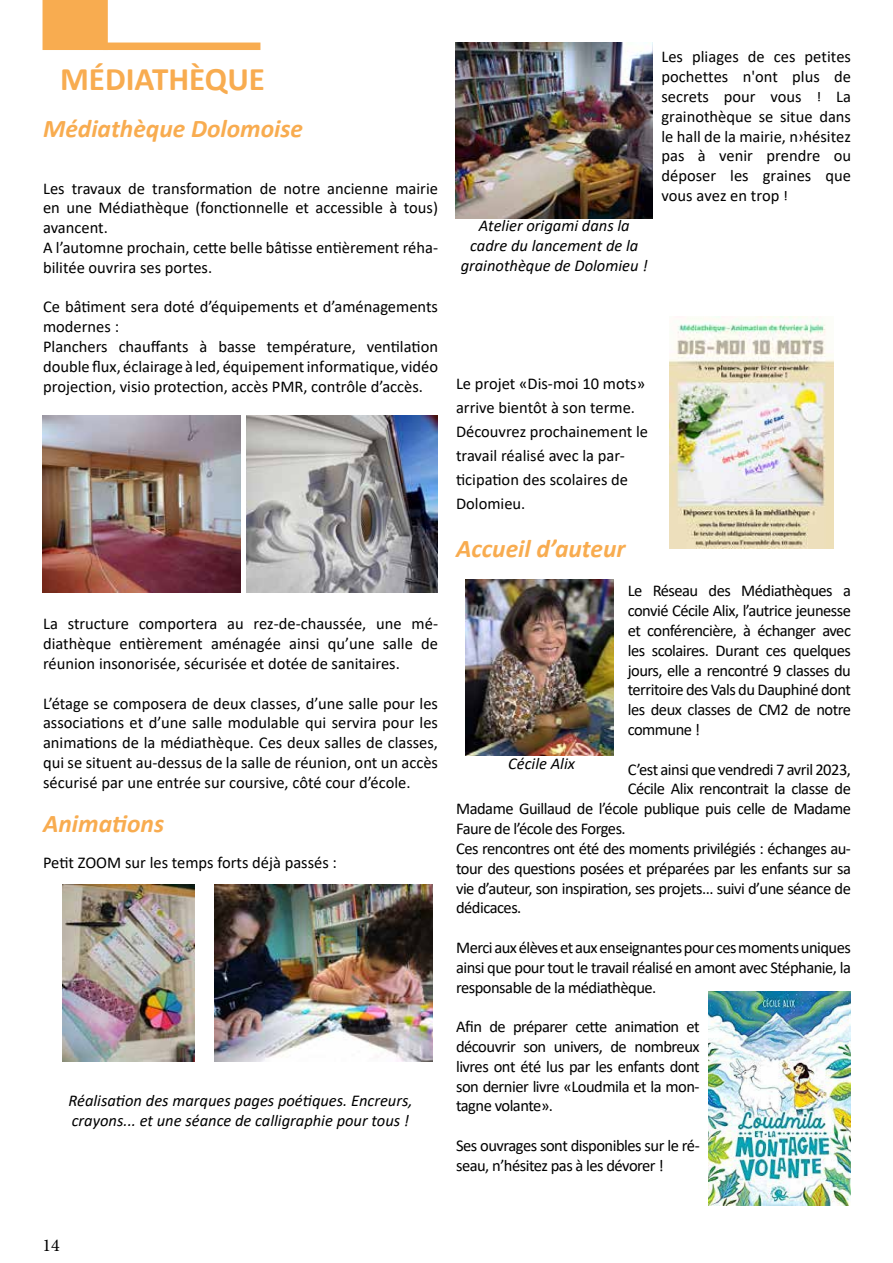
<style>
.page{position:relative;width:893px;height:1263px;background:#fff}
.page>*{position:absolute;margin:0;border:0;box-sizing:border-box;transform-origin:0 0}
.t1{font:700 33px "Calibri";color:#f8ac50}
.t2{font:italic 700 25.5px "Calibri";color:#f8ac50}
.t3{font:18px "Minion Pro";color:#000}
.t4{font:16.5px/19.8px "Calibri";letter-spacing:-.01em;color:#000;text-align:justify}
.t5{font:16.5px/19.8px "Calibri";letter-spacing:-.03em;color:#000}
.t6{font:italic 16.5px/19.8px "Calibri";color:#000}
</style>
<div class="page">
<div style="left:103px;top:43px;width:157px;height:7px;background:#f8ac50"></div>
<div style="left:43px;top:0;width:65px;height:50px;background:#f8ac50"></div>
<img style="left:43px;top:416px;width:197px;height:176px">
<img style="left:247px;top:416px;width:190px;height:176px">
<img style="left:62px;top:884px;width:133px;height:177px">
<img style="left:215px;top:884px;width:218px;height:177px">
<img style="left:466px;top:579px;width:148px;height:177px">
<img style="left:455px;top:43px;width:198px;height:176px">
<img style="left:670px;top:317px;width:164px;height:232px">
<img style="left:708px;top:992px;width:142px;height:214px">
<h1 class="t1" style="left:60px;top:55px;width:206px">MÉDIATHÈQUE</h1>
<h2 class="t2" style="left:43px;top:111px;width:261px">Médiathèque Dolomoise</h2>
<p class="t4" style="left:43px;top:178px;width:396px;text-align:left">Les travaux de transformation de notre ancienne mairie en une Médiathèque (fonctionnelle et accessible à tous) avancent.<br>A l’automne prochain, cette belle bâtisse entièrement réha&shy;bilitée ouvrira ses portes.</p>
<p class="t4" style="left:43px;top:297px;width:396px;text-align:left">Ce bâtiment sera doté d’équipements et d’aménagements modernes :<br>Planchers chauffants à basse température, ventilation double flux, éclairage à led, équipement informatique, vidéo projection, visio protection, accès PMR, contrôle d’accès.</p>
<p class="t4" style="left:43px;top:613px;width:396px">La structure comportera au rez-de-chaussée, une mé&shy;diathèque entièrement aménagée ainsi qu’une salle de réunion insonorisée, sécurisée et dotée de sanitaires.</p>
<p class="t4" style="left:43px;top:693px;width:396px">L’étage se composera de deux classes, d’une salle pour les associations et d’une salle modulable qui servira pour les animations de la médiathèque. Ces deux salles de classes, qui se situent au-dessus de la salle de réunion, ont un accès sécurisé par une entrée sur coursive, côté cour d’école.</p>
<h2 class="t2" style="left:43px;top:805px;width:122px">Animations</h2>
<p class="t4" style="left:43px;top:852px;width:295px">Petit ZOOM sur les temps forts déjà passés :</p>
<p class="t6" style="left:68px;top:1090px;width:346px">Réalisation des marques pages poétiques. Encreurs, crayons... et une séance de calligraphie pour tous !</p>
<p class="t6" style="left:461px;top:215px;width:189px;text-align:center">Atelier origami dans la cadre du lancement de la grainothèque de Dolomieu !</p>
<p class="t4" style="left:661px;top:47px;width:191px">Les pliages de ces petites pochettes n'ont plus de secrets pour vous ! La grainothèque se situe dans le hall de la mairie, n›hésitez pas à venir prendre ou déposer les graines que vous avez en trop !</p>
<p class="t4" style="left:456px;top:371px;width:194px;line-height:24px;text-align:left">Le projet «Dis-moi 10 mots» arrive bientôt à son terme.<br>Découvrez prochainement le travail réalisé avec la par&shy;ticipation des scolaires de<br>Dolomieu.</p>
<h2 class="t2" style="left:456px;top:530px;width:171px">Accueil d’auteur</h2>
<p class="t4" style="left:628px;top:581px;width:225px">Le Réseau des Médiathèques a convié Cécile Alix, l’autrice jeunesse et conférencière, à échanger avec les scolaires. Durant ces quelques jours, elle a rencontré 9 classes du territoire des Vals du Dauphiné dont les deux classes de CM2 de notre commune !</p>
<p class="t5" style="left:628px;top:759px;width:225px">C’est ainsi que vendredi 7 avril 2023,</p>
<p class="t5" style="left:628px;top:779px;width:225px">Cécile Alix rencontrait la classe de</p>
<p class="t5" style="left:456px;top:798px;width:396px">Madame Guillaud de l’école publique puis celle de Madame</p>
<p class="t5" style="left:456px;top:818px;width:171px">Faure de l’école des Forges.</p>
<p class="t5" style="left:456px;top:838px;width:396px">Ces rencontres ont été des moments privilégiés : échanges au-</p>
<p class="t5" style="left:456px;top:858px;width:396px">tour des questions posées et préparées par les enfants sur sa</p>
<p class="t5" style="left:456px;top:878px;width:396px">vie d’auteur, son inspiration, ses projets... suivi d’une séance de</p>
<p class="t5" style="left:456px;top:897px;width:67px">dédicaces.</p>
<p class="t4" style="left:456px;top:937px;width:396px">Merci aux élèves et aux enseignantes pour ces moments uniques ainsi que pour tout le travail réalisé en amont avec Stéphanie, la responsable de la médiathèque.</p>
<p class="t4" style="left:456px;top:1016px;width:245px">Afin de préparer cette animation et découvrir son univers, de nombreux livres ont été lus par les enfants dont son dernier livre «Loudmila et la mon&shy;tagne volante».</p>
<p class="t5" style="left:456px;top:1135px;width:245px">Ses ouvrages sont disponibles sur le ré&shy;seau, n’hésitez pas à les dévorer !</p>
<p class="t6" style="left:508px;top:753px;width:68px">Cécile Alix</p>
<p class="t3" style="left:43px;top:1233px;width:19px">14</p>
</div>
